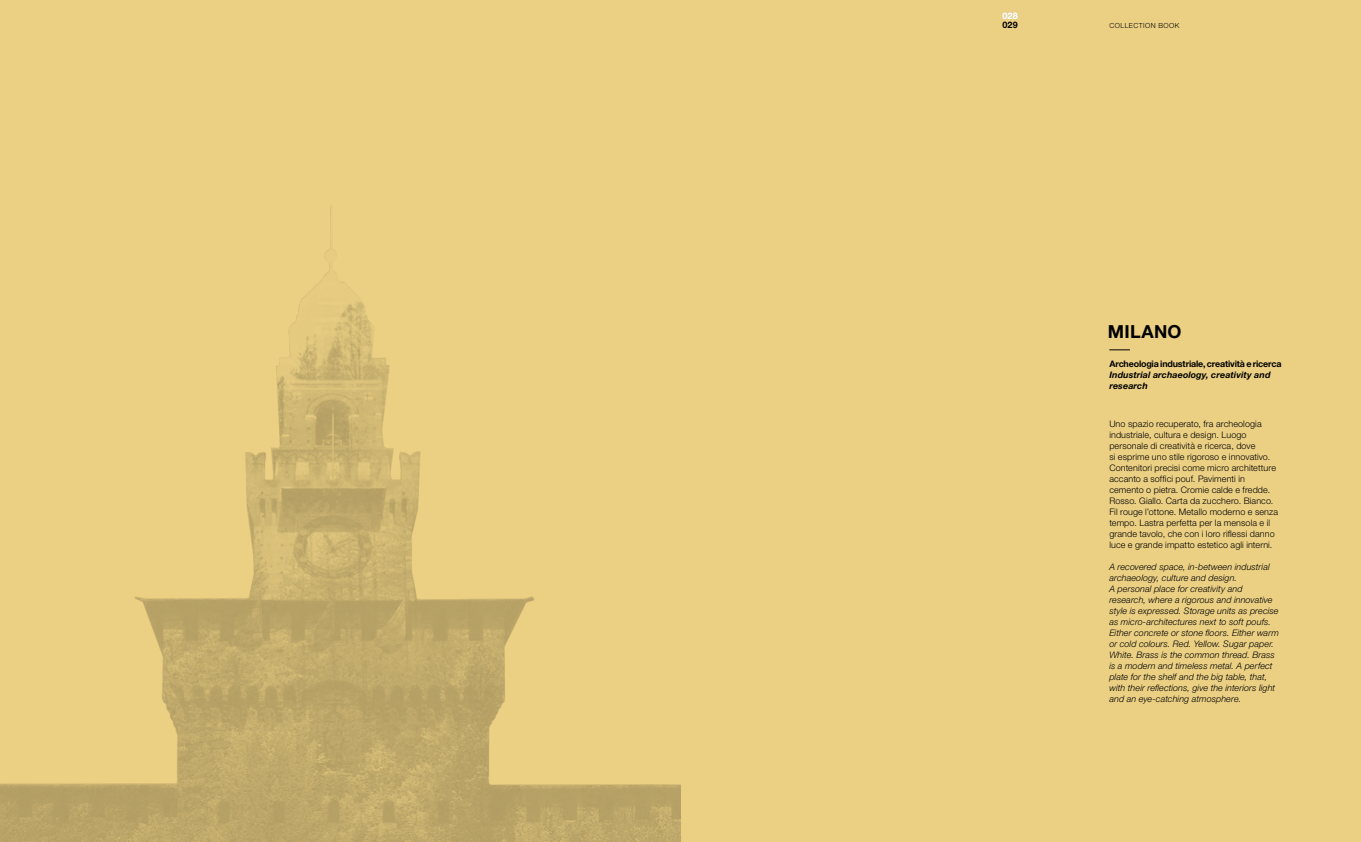
<style>
.page{position:relative;width:1361px;height:842px;background:#ebd084}
.page>*{position:absolute;margin:0;border:0;box-sizing:border-box;transform-origin:0 0}
.t1{font:700 18px "Helvetica Neue LT Std";letter-spacing:.015em;color:#000}
.t2{font:italic 300 9px/11px "Helvetica Neue LT Std";letter-spacing:.01em;color:#000}
.t3{font:300 9px/11px "Helvetica Neue LT Std";letter-spacing:.01em;color:#000}
.t4{font:700 9px "Helvetica Neue LT Std";letter-spacing:-.02em;color:#000}
.t5{font:italic 700 9px/11px "Helvetica Neue LT Std";letter-spacing:.01em;color:#000}
.t6{font:700 9px "Helvetica Neue LT Std";color:#fff}
.t7{font:300 7px "Helvetica Neue LT Std";letter-spacing:.07em;color:#000}
</style>
<div class="page">
<svg style="left:1109px;top:349px;width:21px;height:1px"></svg>
<img style="left:0;top:205px;width:680px;height:637px">
<p class="t6" style="left:1002px;top:10px;width:17px">028</p>
<p class="t4" style="left:1002px;top:20px;width:17px">029</p>
<p class="t7" style="left:1109px;top:22px;width:72px">COLLECTION BOOK</p>
<h1 class="t1" style="left:1108px;top:320px;width:75px">MILANO</h1>
<p class="t4" style="left:1109px;top:358px;width:174px">Archeologia industriale, creatività e ricerca</p>
<p class="t5" style="left:1109px;top:369px;width:163px">Industrial archaeology, creativity and research</p>
<p class="t3" style="left:1109px;top:418px;width:170px">Uno spazio recuperato, fra archeologia industriale, cultura e design. Luogo personale di creatività e ricerca, dove<br>si esprime uno stile rigoroso e innovativo.<br>Contenitori precisi come micro architetture accanto a soffici pouf. Pavimenti in cemento o pietra. Cromie calde e fredde.<br>Rosso. Giallo. Carta da zucchero. Bianco.<br>Fil rouge l’ottone. Metallo moderno e senza tempo. Lastra perfetta per la mensola e il grande tavolo, che con i loro riflessi danno luce e grande impatto estetico agli interni.</p>
<p class="t2" style="left:1109px;top:562px;width:171px">A recovered space, in-between industrial archaeology, culture and design.<br>A personal place for creativity and research, where a rigorous and innovative style is expressed. Storage units as precise as micro-architectures next to soft poufs.<br>Either concrete or stone floors. Either warm or cold colours. Red. Yellow. Sugar paper.<br>White. Brass is the common thread. Brass is a modern and timeless metal. A perfect plate for the shelf and the big table, that, with their reflections, give the interiors light and an eye-catching atmosphere.</p>
</div>
